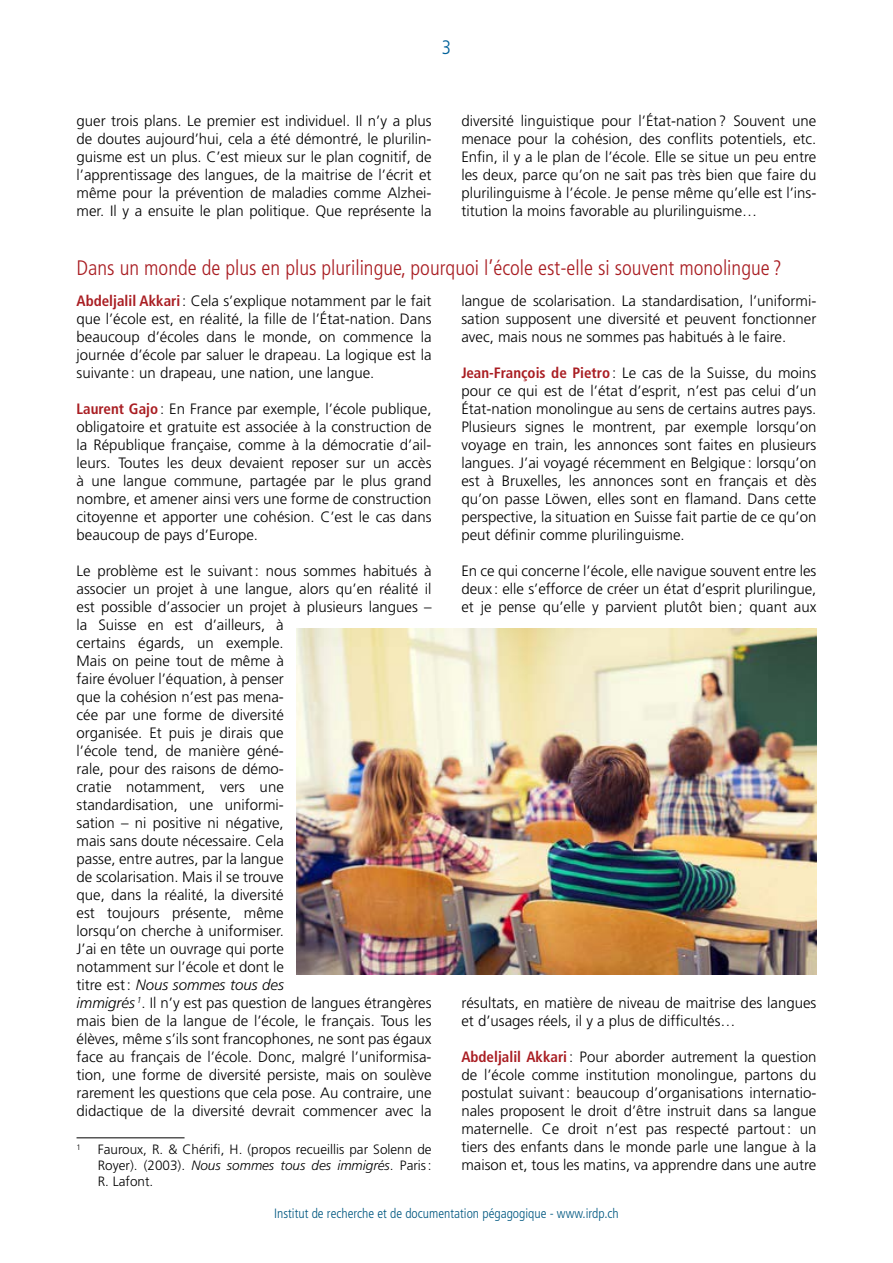
<style>
.page{position:relative;width:893px;height:1263px;background:#fff}
.page>*{position:absolute;margin:0;border:0;box-sizing:border-box;transform-origin:0 0}
.FOCUS_TITRE_NIV_2{font:300 condensed 21px "Frutiger";color:#a91d22}
.t1{font:300 condensed 19.5px "Frutiger";color:#006199}
.FOCUS_TEXTE{font:300 15px/18px "Frutiger";color:#000;text-align:justify}
.FOCUS_NOTE_BAS_DE_PA{font:300 13.5px/16.2px "Frutiger";color:#000;text-align:justify}
.FOCUS_PIED_DE_PAGE{font:300 condensed 13.5px "Frutiger";color:#005881}
.FOCUS_NOTE_BAS_DE_PA-2{font:300 7.8px "Frutiger";color:#000}
.s1{font-weight:700;font-stretch:condensed;color:#a91d22}
.s2{font-style:italic}
</style>
<div class="page">
<hr style="left:77px;top:1137px;width:108px;height:1px;background:#000">
<img style="left:297px;top:628px;width:519px;height:347px">
<p class="t1" style="left:442px;top:36px;width:11px">3</p>
<p class="FOCUS_TEXTE" style="left:77px;top:112px;width:357px">guer trois plans. Le premier est individuel. Il n’y a plus de doutes aujourd’hui, cela a été démontré, le plurilin&shy;guisme est un plus. C’est mieux sur le plan cognitif, de l’apprentissage des langues, de la maitrise de l’écrit et même pour la prévention de maladies comme Alzhei&shy;mer. Il y a ensuite le plan politique. Que représente la</p>
<p class="FOCUS_TEXTE" style="left:461px;top:112px;width:357px">diversité linguistique pour l’État-nation? Souvent une menace pour la cohésion, des conflits potentiels, etc.<br>Enfin, il y a le plan de l’école. Elle se situe un peu entre les deux, parce qu’on ne sait pas très bien que faire du plurilinguisme à l’école. Je pense même qu’elle est l’ins&shy;titution la moins favorable au plurilinguisme…</p>
<p class="FOCUS_TITRE_NIV_2" style="left:77px;top:256px;width:707px">Dans un monde de plus en plus plurilingue, pourquoi l’école est-elle si souvent monolingue ?</p>
<p class="FOCUS_TEXTE" style="left:77px;top:292px;width:357px"><span class="s1">Abdeljalil Akkari</span>: Cela s’explique notamment par le fait que l’école est, en réalité, la fille de l’État-nation. Dans beaucoup d’écoles dans le monde, on commence la journée d’école par saluer le drapeau. La logique est la suivante : un drapeau, une nation, une langue.</p>
<p class="FOCUS_TEXTE" style="left:77px;top:400px;width:357px"><span class="s1">Laurent Gajo</span>: En France par exemple, l’école publique, obligatoire et gratuite est associée à la construction de la République française, comme à la démocratie d’ail&shy;leurs. Toutes les deux devaient reposer sur un accès à une langue commune, partagée par le plus grand nombre, et amener ainsi vers une forme de construction citoyenne et apporter une cohésion. C’est le cas dans beaucoup de pays d’Europe.</p>
<p class="FOCUS_TEXTE" style="left:77px;top:562px;width:357px;text-align:left">Le problème est le suivant: nous sommes habitués à associer un projet à une langue, alors qu’en réalité il est possible d’associer un projet à plusieurs langues – la Suisse en est d’ailleurs, à<br>certains égards, un exemple.<br>Mais on peine tout de même à<br>faire évoluer l’équation, à penser<br>que la cohésion n’est pas mena-<br>cée par une forme de diversité<br>organisée. Et puis je dirais que<br>l’école tend, de manière géné-<br>rale, pour des raisons de démo-<br>cratie notamment, vers une<br>standardisation, une uniformi-<br>sation – ni positive ni négative,<br>mais sans doute nécessaire. Cela<br>passe, entre autres, par la langue<br>de scolarisation. Mais il se trouve<br>que, dans la réalité, la diversité<br>est toujours présente, même<br>lorsqu’on cherche à uniformiser.<br>J’ai en tête un ouvrage qui porte<br>notamment sur l’école et dont le<br>titre est: <span class="s2">Nous sommes tous des<br>immigrés</span> <sup>1</sup>. Il n’y est pas question de langues étrangères mais bien de la langue de l’école, le français. Tous les élèves, même s’ils sont francophones, ne sont pas égaux face au français de l’école. Donc, malgré l’uniformisa&shy;tion, une forme de diversité persiste, mais on soulève rarement les questions que cela pose. Au contraire, une didactique de la diversité devrait commencer avec la</p>
<p class="FOCUS_NOTE_BAS_DE_PA-2" style="left:77px;top:1142px;width:6px">1</p>
<p class="FOCUS_NOTE_BAS_DE_PA" style="left:98px;top:1141px;width:335px">Fauroux, R. &amp; Chérifi, H. (propos recueillis par Solenn de Royer). (2003). <span class="s2">Nous sommes tous des immigrés</span>. Paris:<br>R. Lafont.</p>
<p class="FOCUS_TEXTE" style="left:461px;top:292px;width:357px">langue de scolarisation. La standardisation, l’uniformi&shy;sation supposent une diversité et peuvent fonctionner avec, mais nous ne sommes pas habitués à le faire.</p>
<p class="FOCUS_TEXTE" style="left:461px;top:364px;width:357px"><span class="s1">Jean-François de Pietro</span>: Le cas de la Suisse, du moins pour ce qui est de l’état d’esprit, n’est pas celui d’un État-nation monolingue au sens de certains autres pays.<br>Plusieurs signes le montrent, par exemple lorsqu’on voyage en train, les annonces sont faites en plusieurs langues. J’ai voyagé récemment en Belgique : lorsqu’on est à Bruxelles, les annonces sont en français et dès qu’on passe Löwen, elles sont en flamand. Dans cette perspective, la situation en Suisse fait partie de ce qu’on peut définir comme plurilinguisme.</p>
<p class="FOCUS_TEXTE" style="left:461px;top:562px;width:357px">En ce qui concerne l’école, elle navigue souvent entre les deux : elle s’efforce de créer un état d’esprit plurilingue, et je pense qu’elle y parvient plutôt bien; quant aux</p>
<p class="FOCUS_TEXTE" style="left:461px;top:994px;width:357px">résultats, en matière de niveau de maitrise des langues et d’usages réels, il y a plus de difficultés…</p>
<p class="FOCUS_TEXTE" style="left:461px;top:1048px;width:357px"><span class="s1">Abdeljalil Akkari</span>: Pour aborder autrement la question de l’école comme institution monolingue, partons du postulat suivant: beaucoup d’organisations internatio&shy;nales proposent le droit d’être instruit dans sa langue maternelle. Ce droit n’est pas respecté partout: un tiers des enfants dans le monde parle une langue à la maison et, tous les matins, va apprendre dans une autre</p>
<p class="FOCUS_PIED_DE_PAGE" style="left:274px;top:1205px;width:346px">Institut de recherche et de documentation pégagogique - www.irdp.ch</p>
</div>
